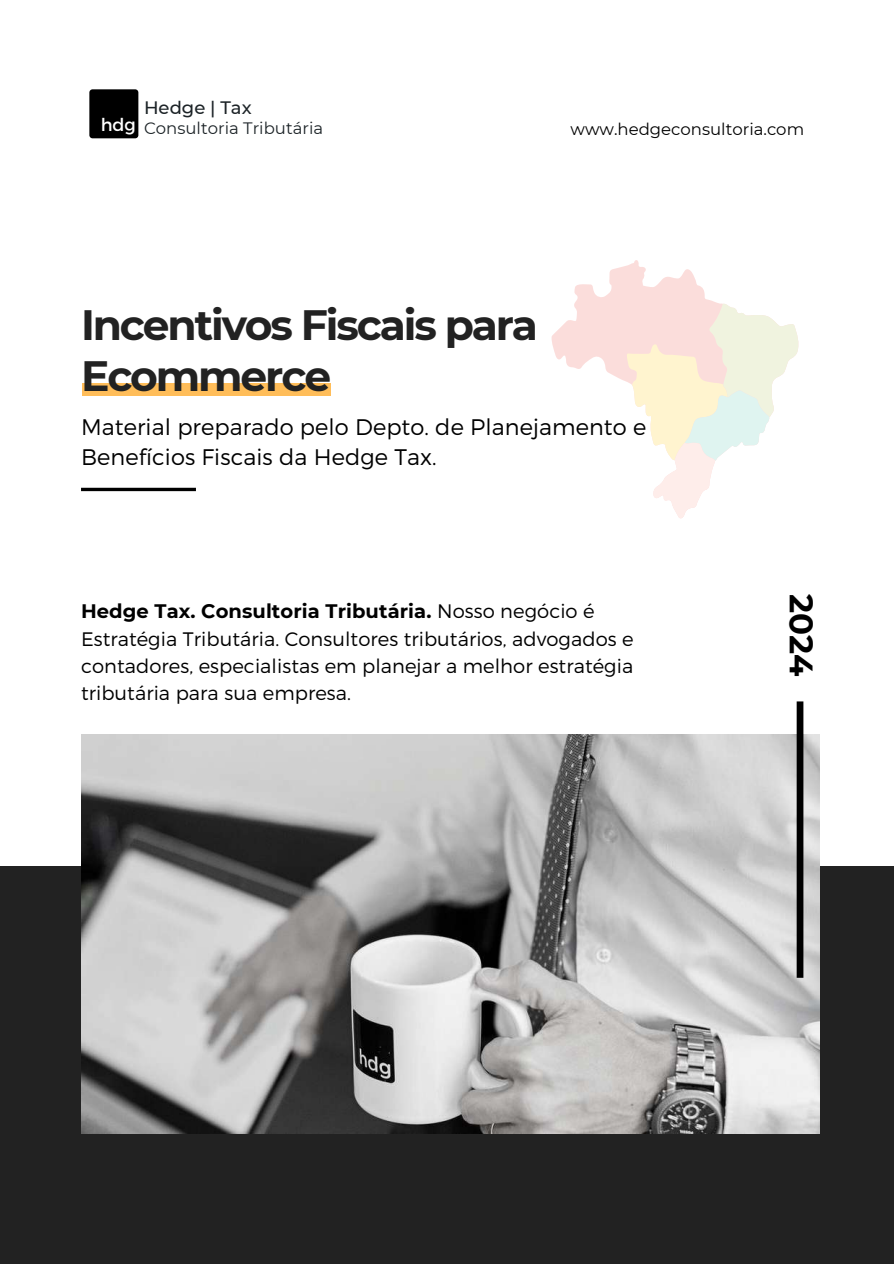
<style>
.page{position:relative;width:894px;height:1264px;background:#fff}
.page>*{position:absolute;margin:0;border:0;box-sizing:border-box;transform-origin:0 0}
.t1{font:700 42.3px/51.3px "Montserrat";letter-spacing:-.05em;color:#222}
.t2{font:700 32.4px "Montserrat";color:#000}
.t3{font:300 22.5px/30.3px "Montserrat";letter-spacing:.005em;color:#000}
.t4{font:300 19.5px/27.3px "Montserrat";letter-spacing:.005em;color:#000}
.t5{font:500 18px "Montserrat";color:#1c2327}
.t6{font:17.7px "Montserrat";color:#fff}
.t7{font:16.5px "Montserrat";color:#000}
.t8{font:16.5px "Montserrat";color:#1c2327}
.s1{font-weight:700}
</style>
<div class="page">
<hr style="left:81px;top:488px;width:115px;height:3px;background:#000">
<div style="left:89px;top:89px;width:49px;height:49px;background:#000;border-radius:3px"></div>
<div style="left:0;top:866px;width:893px;height:397px;background:#222"></div>
<img style="left:81px;top:734px;width:738px;height:399px">
<div style="left:796px;top:701px;width:7px;height:276px;background:#000"></div>
<div style="left:82px;top:383px;width:249px;height:12px;background:#ffbd59"></div>
<svg style="left:551px;top:260px;width:166px;height:121px;fill:#fbdddb"></svg>
<svg style="left:626px;top:303px;width:173px;height:216px"></svg>
<p class="t6" style="left:101px;top:113px;width:37px">hdg</p>
<p class="t5" style="left:144px;top:97px;width:109px">Hedge | Tax</p>
<p class="t8" style="left:144px;top:118px;width:181px">Consultoria Tributária</p>
<p class="t7" style="left:570px;top:118px;width:235px">www.hedgeconsultoria.com</p>
<h1 class="t1" style="left:81px;top:299px;width:458px">Incentivos Fiscais para<br>Ecommerce</h1>
<p class="t3" style="left:81px;top:411px;width:566px">Material preparado pelo Depto. de Planejamento e<br>Benefícios Fiscais da Hedge Tax.</p>
<p class="t4" style="left:81px;top:596px;width:554px"><span class="s1">Hedge Tax. Consultoria Tributária.</span> Nosso negócio é Estratégia Tributária. Consultores tributários, advogados e contadores, especialistas em planejar a melhor estratégia tributária para sua empresa.</p>
<h2 class="t2" style="left:821px;top:594px;width:84px;rotate:90deg">2024</h2>
</div>
